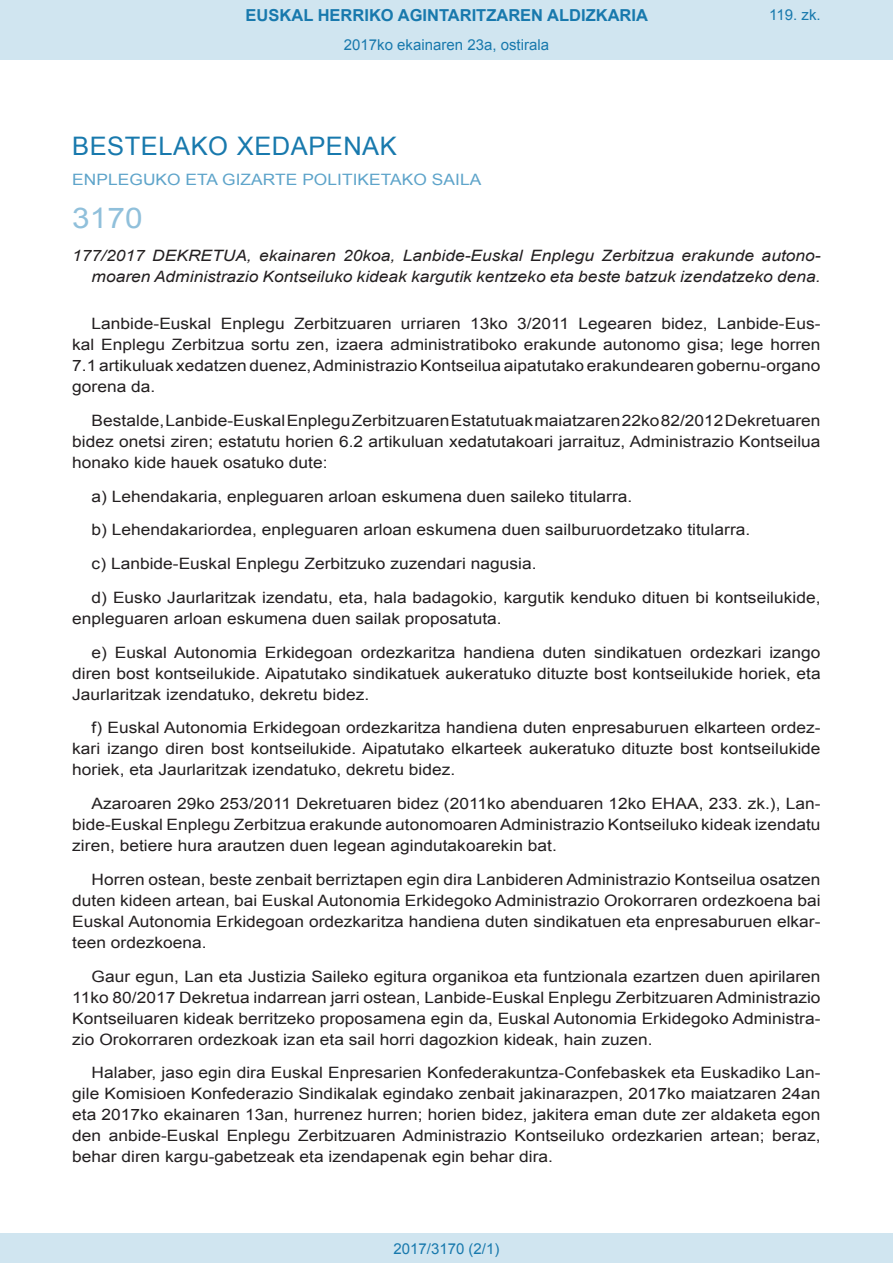
<style>
.page{position:relative;width:893px;height:1263px;background:#fff}
.page>*{position:absolute;margin:0;border:0;box-sizing:border-box;transform-origin:0 0}
.BOPVOrden{font:28.5px "Arial";color:#90c0db;scale:1.11 1}
.BOPVSeccion{font:25.5px "Arial";letter-spacing:.02em;color:#1879ad}
.t1{font:700 16.5px "Arial";color:#1879ad}
.BOPVDetalle{font:15.6px/21px "Arial";color:#231f20;text-align:justify;scale:1.11 1}
.BOPVTitulo{font:italic 15.6px/21px "Arial";color:#231f20;text-align:right;scale:1.11 1}
.BOPVOrganismo{font:15.6px "Arial";letter-spacing:.005em;color:#5ea4ca;scale:1.11 1}
.Paginacion_Centro{font:15px "Arial";color:#1879ad}
</style>
<div class="page">
<div style="left:0;top:0;width:893px;height:60px;background:#d0e5f0"></div>
<div style="left:0;top:1233px;width:893px;height:30px;background:#d0e5f0"></div>
<p class="t1" style="left:246px;top:4px;width:404px">EUSKAL HERRIKO AGINTARITZAREN ALDIZKARIA</p>
<p class="Paginacion_Centro" style="left:344px;top:35px;width:207px">2017ko ekainaren 23a, ostirala</p>
<p class="Paginacion_Centro" style="left:769px;top:5px;width:53px">119. zk.</p>
<p class="BOPVSeccion" style="left:72px;top:129px;width:326px">BESTELAKO XEDAPENAK</p>
<p class="BOPVOrganismo" style="left:72px;top:169px;width:370px">ENPLEGUKO ETA GIZARTE POLITIKETAKO SAILA</p>
<p class="BOPVOrden" style="left:72px;top:199px;width:65px">3170</p>
<p class="BOPVTitulo" style="left:72px;top:246px;width:676px">177/2017 DEKRETUA, ekainaren 20koa, Lanbide-Euskal Enplegu Zerbitzua erakunde autono&shy;moaren Administrazio Kontseiluko kideak kargutik kentzeko eta beste batzuk izendatzeko dena.</p>
<p class="BOPVDetalle" style="left:72px;top:313px;width:676px;text-indent:19px">Lanbide-Euskal Enplegu Zerbitzuaren urriaren 13ko 3/2011 Legearen bidez, Lanbide-Eus&shy;kal Enplegu Zerbitzua sortu zen, izaera administratiboko erakunde autonomo gisa; lege horren 7.1 artikuluak xedatzen duenez, Administrazio Kontseilua aipatutako erakundearen gobernu-organo gorena da.</p>
<p class="BOPVDetalle" style="left:72px;top:410px;width:676px;text-indent:19px">Bestalde, Lanbide-Euskal Enplegu Zerbitzuaren Estatutuak maiatzaren 22ko 82/2012 Dekretuaren bidez onetsi ziren; estatutu horien 6.2 artikuluan xedatutakoari jarraituz, Administrazio Kontseilua honako kide hauek osatuko dute:</p>
<p class="BOPVDetalle" style="left:92px;top:486px;width:489px">a) Lehendakaria, enpleguaren arloan eskumena duen saileko titularra.</p>
<p class="BOPVDetalle" style="left:92px;top:519px;width:595px">b) Lehendakariordea, enpleguaren arloan eskumena duen sailburuordetzako titularra.</p>
<p class="BOPVDetalle" style="left:92px;top:553px;width:402px">c) Lanbide-Euskal Enplegu Zerbitzuko zuzendari nagusia.</p>
<p class="BOPVDetalle" style="left:72px;top:587px;width:676px;text-indent:19px">d) Eusko Jaurlaritzak izendatu, eta, hala badagokio, kargutik kenduko dituen bi kontseilukide, enpleguaren arloan eskumena duen sailak proposatuta.</p>
<p class="BOPVDetalle" style="left:72px;top:642px;width:676px;text-indent:19px">e) Euskal Autonomia Erkidegoan ordezkaritza handiena duten sindikatuen ordezkari izango diren bost kontseilukide. Aipatutako sindikatuek aukeratuko dituzte bost kontseilukide horiek, eta Jaurlaritzak izendatuko, dekretu bidez.</p>
<p class="BOPVDetalle" style="left:72px;top:717px;width:676px;text-indent:19px">f) Euskal Autonomia Erkidegoan ordezkaritza handiena duten enpresaburuen elkarteen ordez&shy;kari izango diren bost kontseilukide. Aipatutako elkarteek aukeratuko dituzte bost kontseilukide horiek, eta Jaurlaritzak izendatuko, dekretu bidez.</p>
<p class="BOPVDetalle" style="left:72px;top:793px;width:676px;text-indent:19px">Azaroaren 29ko 253/2011 Dekretuaren bidez (2011ko abenduaren 12ko EHAA, 233. zk.), Lan&shy;bide-Euskal Enplegu Zerbitzua erakunde autonomoaren Administrazio Kontseiluko kideak izendatu ziren, betiere hura arautzen duen legean agindutakoarekin bat.</p>
<p class="BOPVDetalle" style="left:72px;top:869px;width:676px;text-indent:19px">Horren ostean, beste zenbait berriztapen egin dira Lanbideren Administrazio Kontseilua osatzen duten kideen artean, bai Euskal Autonomia Erkidegoko Administrazio Orokorraren ordezkoena bai Euskal Autonomia Erkidegoan ordezkaritza handiena duten sindikatuen eta enpresaburuen elkar&shy;teen ordezkoena.</p>
<p class="BOPVDetalle" style="left:72px;top:966px;width:676px;text-indent:19px">Gaur egun, Lan eta Justizia Saileko egitura organikoa eta funtzionala ezartzen duen apirilaren 11ko 80/2017 Dekretua indarrean jarri ostean, Lanbide-Euskal Enplegu Zerbitzuaren Administrazio Kontseiluaren kideak berritzeko proposamena egin da, Euskal Autonomia Erkidegoko Administra&shy;zio Orokorraren ordezkoak izan eta sail horri dagozkion kideak, hain zuzen.</p>
<p class="BOPVDetalle" style="left:72px;top:1062px;width:676px;text-indent:19px">Halaber, jaso egin dira Euskal Enpresarien Konfederakuntza-Confebaskek eta Euskadiko Lan&shy;gile Komisioen Konfederazio Sindikalak egindako zenbait jakinarazpen, 2017ko maiatzaren 24an eta 2017ko ekainaren 13an, hurrenez hurren; horien bidez, jakitera eman dute zer aldaketa egon den anbide-Euskal Enplegu Zerbitzuaren Administrazio Kontseiluko ordezkarien artean; beraz, behar diren kargu-gabetzeak eta izendapenak egin behar dira.</p>
<p class="Paginacion_Centro" style="left:393px;top:1238px;width:107px">2017/3170 (2/1)</p>
</div>
